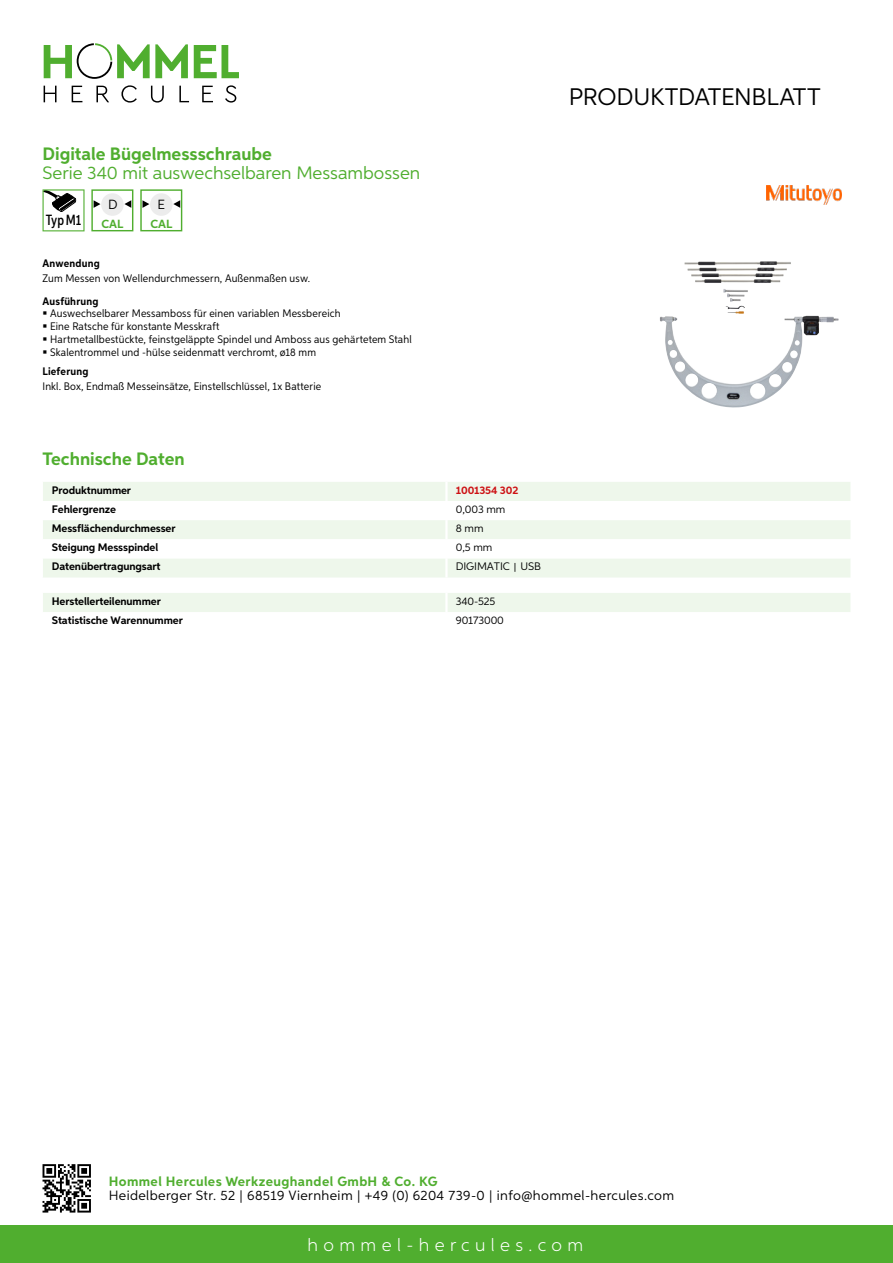
<style>
.page{position:relative;width:893px;height:1263px;background:#fff}
.page>*{position:absolute;margin:0;border:0;box-sizing:border-box;transform-origin:0 0}
.t1{font:24px "Aspira";letter-spacing:-.01em;color:#000}
.t2{font:700 18px "Aspira";color:#50ae2f}
.t3{font:18px "Aspira";color:#50ae2f}
.t4{font:300 18px "Aspira";letter-spacing:.3em;color:#fff}
.t5{font:500 14.85px "Aspira XX Nar";color:#000}
.t6{font:13.5px "Aspira";letter-spacing:.03em;color:#000}
.t7{font:700 13.5px "Aspira";letter-spacing:.03em;color:#50ae2f}
.t8{font:13.35px "Aspira";color:#000}
.t9{font:700 11.85px "Aspira";color:#50ae2f}
.t10{font:10.95px/12.8px "Aspira Nar";letter-spacing:.015em;color:#000}
.t11{font:700 10.95px "Aspira";letter-spacing:-.01em;color:#000}
.t12{font:10.95px "Aspira";letter-spacing:-.01em;color:#000}
.t13{font:700 10.95px "Aspira Nar";letter-spacing:.02em;color:#000}
.t14{font:700 10.95px "Aspira";letter-spacing:-.01em;color:#cd1013}
.s1{font-family:"Wuerth Global";font-size:10.5px}
</style>
<div class="page">
<div style="left:0;top:1226px;width:893px;height:37px;background:#50ae2f"></div>
<svg style="left:43px;top:1164px;width:48px;height:48px"></svg>
<svg style="left:194px;top:45px;width:45px;height:33px"></svg>
<svg style="left:44px;top:43px;width:144px;height:36px"></svg>
<svg style="left:44px;top:86px;width:13px;height:16px"></svg>
<svg style="left:72px;top:86px;width:10px;height:16px"></svg>
<svg style="left:96px;top:86px;width:13px;height:16px"></svg>
<svg style="left:121px;top:85px;width:16px;height:18px"></svg>
<svg style="left:151px;top:86px;width:13px;height:17px"></svg>
<svg style="left:179px;top:86px;width:10px;height:16px"></svg>
<svg style="left:202px;top:86px;width:11px;height:16px"></svg>
<svg style="left:225px;top:85px;width:11px;height:18px"></svg>
<div style="left:43px;top:482px;width:807px;height:95px;background:#eef7eb"></div>
<svg style="left:43px;top:501px;width:807px;height:57px"></svg>
<hr style="left:445px;top:482px;width:3px;height:19px;background:#fff">
<hr style="left:445px;top:501px;width:3px;height:19px;background:#fff">
<hr style="left:445px;top:520px;width:3px;height:19px;background:#fff">
<hr style="left:445px;top:539px;width:3px;height:19px;background:#fff">
<hr style="left:445px;top:558px;width:3px;height:19px;background:#fff">
<div style="left:43px;top:593px;width:807px;height:19px;background:#eef7eb"></div>
<svg style="left:43px;top:189px;width:42px;height:42px"></svg>
<div style="left:91px;top:189px;width:42px;height:42px;border:1px solid #50ae2f"></div>
<div style="left:101px;top:193px;width:23px;height:23px;background:#ececec;border-radius:50%"></div>
<svg style="left:124px;top:200px;width:7px;height:8px"></svg>
<svg style="left:94px;top:200px;width:6px;height:8px"></svg>
<div style="left:140px;top:189px;width:42px;height:42px;border:1px solid #50ae2f"></div>
<div style="left:150px;top:193px;width:23px;height:23px;background:#ececec;border-radius:50%"></div>
<svg style="left:173px;top:200px;width:7px;height:8px"></svg>
<svg style="left:142px;top:200px;width:7px;height:8px"></svg>
<img style="left:684px;top:261px;width:107px;height:22px">
<img style="left:766px;top:185px;width:76px;height:19px">
<h2 class="t2" style="left:43px;top:142px;width:231px">Digitale Bügelmessschraube</h2>
<h2 class="t3" style="left:43px;top:162px;width:379px">Serie 340 mit auswechselbaren Messambossen</h2>
<p class="t8" style="left:108px;top:196px;width:11px">d</p>
<h3 class="t5" style="left:46px;top:211px;width:37px">TypM1</h3>
<p class="t9" style="left:101px;top:216px;width:23px">CAL</p>
<p class="t8" style="left:158px;top:196px;width:9px">e</p>
<p class="t9" style="left:150px;top:216px;width:23px">CAL</p>
<p class="t13" style="left:43px;top:257px;width:59px">Anwendung</p>
<p class="t10" style="left:43px;top:272px;width:269px">Zum Messen von Wellendurchmessern, Außenmaßen usw.</p>
<p class="t13" style="left:43px;top:294px;width:58px">Ausführung</p>
<p class="t10" style="left:50px;top:307px;width:363px">Auswechselbarer Messamboss für einen variablen Messbereich<br>Eine Ratsche für konstante Messkraft<br>Hartmetallbestückte, feinstgeläppte Spindel und Amboss aus gehärtetem Stahl Skalentrommel und -hülse seidenmatt verchromt, ø18 mm</p>
<p class="t13" style="left:43px;top:364px;width:47px">Lieferung</p>
<p class="t10" style="left:43px;top:380px;width:280px">Inkl. Box, Endmaß Messeinsätze, Einstellschlüssel, 1x Batterie</p>
<h2 class="t2" style="left:43px;top:448px;width:144px">Technische Daten</h2>
<p class="t11" style="left:52px;top:483px;width:81px">Produktnummer</p>
<p class="t14" style="left:456px;top:483px;width:64px">1001354 302</p>
<p class="t11" style="left:52px;top:502px;width:66px">Fehlergrenze</p>
<p class="t12" style="left:456px;top:502px;width:51px">0,003 mm</p>
<p class="t11" style="left:52px;top:521px;width:125px">Messflächendurchmesser</p>
<p class="t12" style="left:456px;top:522px;width:29px">8 mm</p>
<p class="t11" style="left:52px;top:541px;width:108px">Steigung Messspindel</p>
<p class="t12" style="left:456px;top:541px;width:38px">0,5 mm</p>
<p class="t11" style="left:52px;top:560px;width:110px">Datenübertragungsart</p>
<p class="t12" style="left:456px;top:560px;width:85px">DIGIMATIC <span class="s1">|</span> USB</p>
<p class="t11" style="left:52px;top:594px;width:111px">Herstellerteilenummer</p>
<p class="t12" style="left:456px;top:594px;width:41px">340-525</p>
<p class="t11" style="left:52px;top:613px;width:132px">Statistische Warennummer</p>
<p class="t12" style="left:456px;top:613px;width:50px">90173000</p>
<h1 class="t1" style="left:569px;top:82px;width:253px">Produktdatenblatt</h1>
<p class="t7" style="left:109px;top:1172px;width:330px">Hommel Hercules Werkzeughandel GmbH &amp; Co. KG</p>
<p class="t6" style="left:109px;top:1187px;width:567px">Heidelberger Str. 52 | 68519 Viernheim | +49 (0) 6204 739-0 | info@hommel-hercules.com</p>
<h2 class="t4" style="left:307px;top:1234px;width:277px">hommel-hercules.com</h2>
</div>
